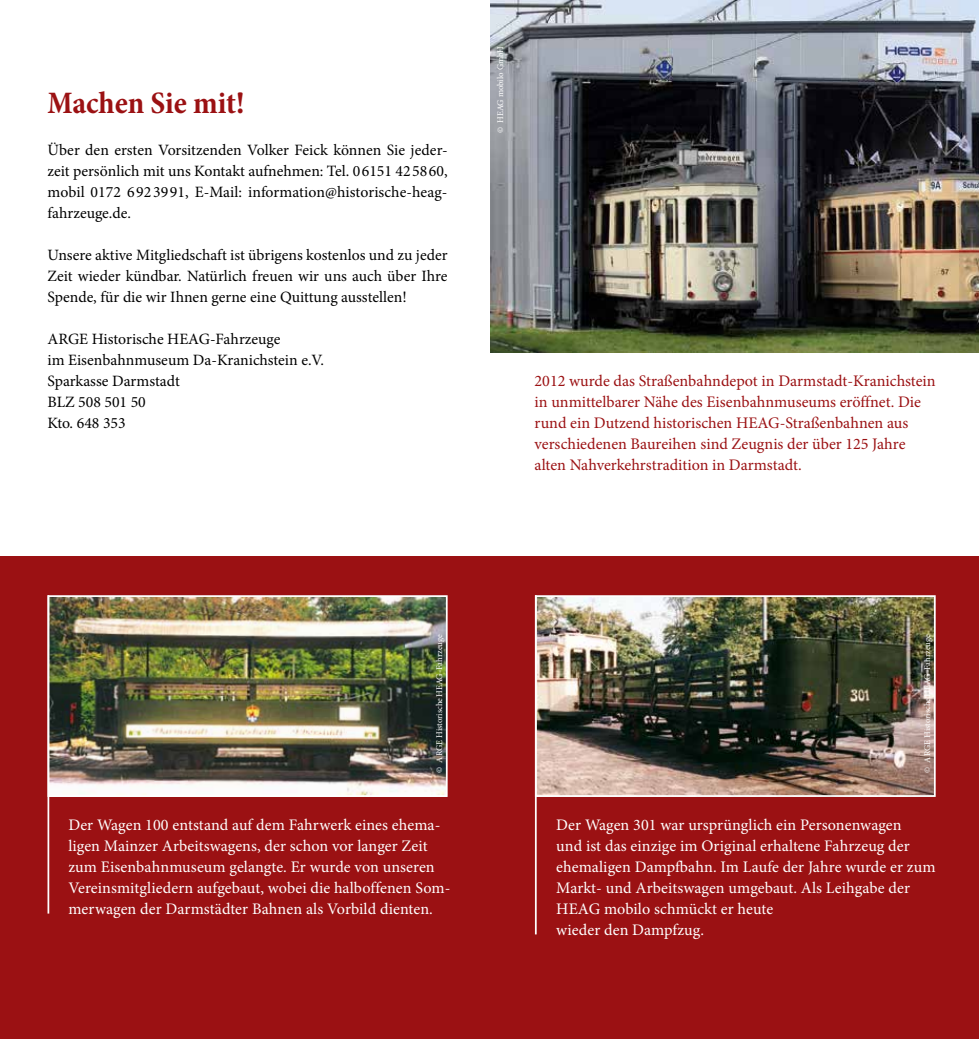
<style>
.page{position:relative;width:979px;height:1039px;background:#fff}
.page>*{position:absolute;margin:0;border:0;box-sizing:border-box;transform-origin:0 0}
.t1{font:700 condensed 31.5px "Minion Pro";letter-spacing:-.005em;color:#9b1113}
.t2{font:16.1px/21px "Minion Pro";letter-spacing:.005em;color:#fff}
.t3{font:16.1px/21px "Minion Pro";color:#9b1113}
.t4{font:15.75px/21px "Minion Pro";color:#000;text-align:justify}
.t5{font:8.75px "Minion Pro";color:#fff}
</style>
<div class="page">
<div style="left:0;top:556px;width:979px;height:482px;background:#9b1113"></div>
<img style="left:538px;top:598px;width:394px;height:195px">
<div style="left:535px;top:595px;width:400px;height:201px;border:2px solid #fff"></div>
<img style="left:50px;top:598px;width:394px;height:195px">
<div style="left:47px;top:595px;width:400px;height:201px;border:2px solid #fff"></div>
<hr style="left:47px;top:595px;width:2px;height:318px;background:#fff">
<hr style="left:535px;top:595px;width:1px;height:339px;background:#fff">
<img style="left:490px;top:0;width:489px;height:352px">
<h1 class="t1" style="left:47px;top:81px;width:199px">Machen Sie mit!</h1>
<p class="t4" style="left:47px;top:139px;width:402px">Über den ersten Vorsitzenden Volker Feick können Sie jeder&shy;zeit persönlich mit uns Kontakt aufnehmen: Tel. 06151 425860, mobil 0172 6923991, E-Mail: information@historische-heag&shy;fahrzeuge.de.</p>
<p class="t4" style="left:47px;top:244px;width:402px">Unsere aktive Mitgliedschaft ist übrigens kostenlos und zu jeder Zeit wieder kündbar. Natürlich freuen wir uns auch über Ihre Spende, für die wir Ihnen gerne eine Quittung ausstellen!</p>
<p class="t4" style="left:47px;top:328px;width:278px;text-align:left">ARGE Historische HEAG-Fahrzeuge<br>im Eisenbahnmuseum Da-Kranichstein e.V.<br>Sparkasse Darmstadt<br>BLZ 508 501 50<br>Kto. 648 353</p>
<p class="t5" style="left:494px;top:133px;width:89px;rotate:-90deg">© HEAG mobilo GmbH</p>
<p class="t3" style="left:534px;top:370px;width:403px">2012 wurde das Straßenbahndepot in Darmstadt-Kranichstein in unmittelbarer Nähe des Eisenbahnmuseums eröffnet. Die rund ein Dutzend historischen HEAG-Straßenbahnen aus verschiedenen Baureihen sind Zeugnis der über 125 Jahre alten Nahverkehrstradition in Darmstadt.</p>
<p class="t5" style="left:433px;top:772px;width:140px;rotate:-90deg">© ARGE HistorischeHEAG-Fahrzeuge</p>
<p class="t5" style="left:921px;top:772px;width:140px;rotate:-90deg">© ARGE HistorischeHEAG-Fahrzeuge</p>
<p class="t2" style="left:68px;top:813px;width:383px">Der Wagen 100 entstand auf dem Fahrwerk eines ehema&shy;ligen Mainzer Arbeitswagens, der schon vor langer Zeit zum Eisenbahnmuseum gelangte. Er wurde von unseren Vereinsmitgliedern aufgebaut, wobei die halboffenen Som&shy;merwagen der Darmstädter Bahnen als Vorbild dienten.</p>
<p class="t2" style="left:556px;top:813px;width:381px">Der Wagen 301 war ursprünglich ein Personenwagen<br>und ist das einzige im Original erhaltene Fahrzeug der ehemaligen Dampfbahn. Im Laufe der Jahre wurde er zum Markt- und Arbeitswagen umgebaut. Als Leihgabe der HEAG mobilo schmückt er heute<br>wieder den Dampfzug.</p>
</div>
